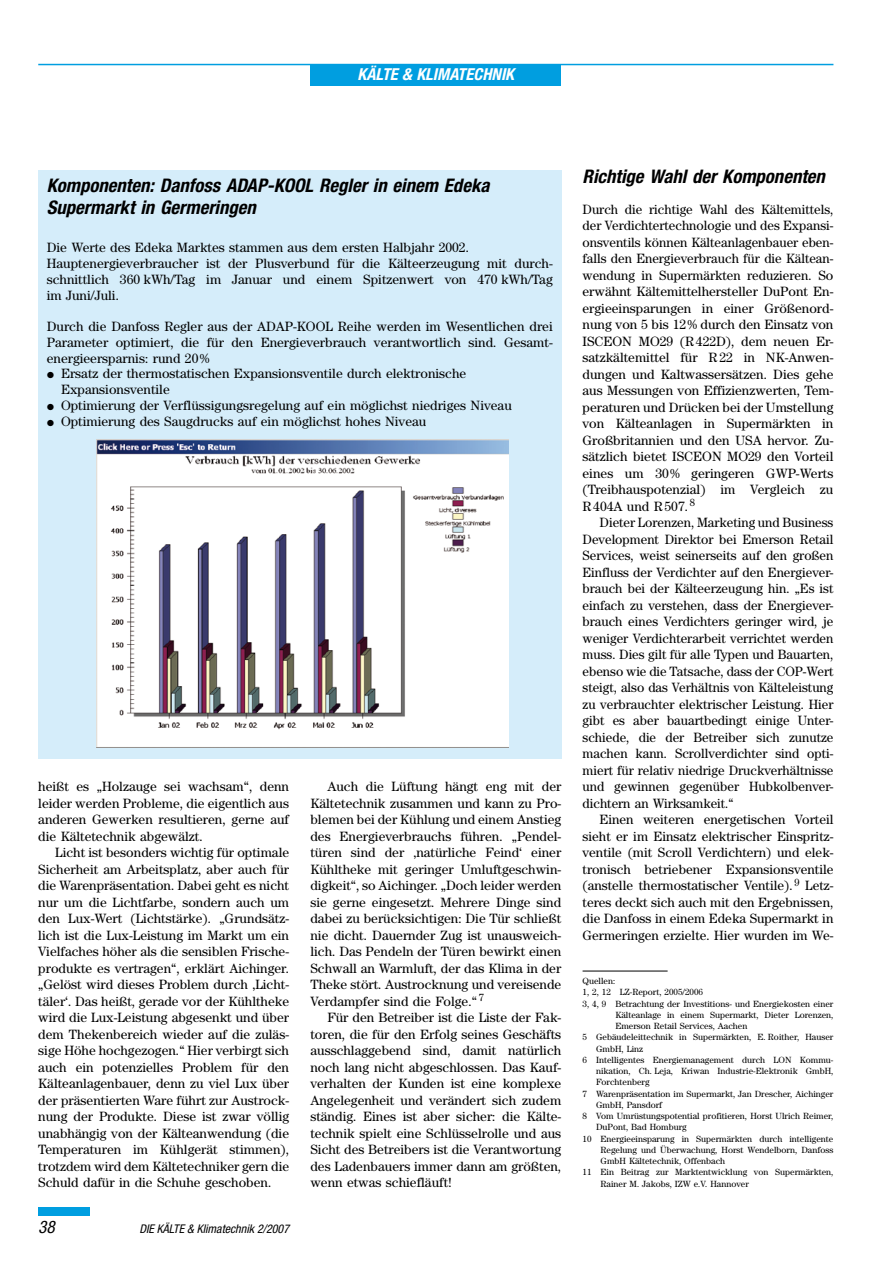
<style>
.page{position:relative;width:893px;height:1263px;background:#fff}
.page>*{position:absolute;margin:0;border:0;box-sizing:border-box;transform-origin:0 0}
.t1{font:italic 700 condensed 18.75px/22.5px "Helvetica Neue LT Std";color:#000}
.t2{font:italic 700 condensed 18.75px "Helvetica Neue LT Std";letter-spacing:-.02em;color:#000}
.t3{font:italic condensed 17.25px "Helvetica Neue LT Std";color:#000}
.t4{font:italic 700 condensed 16.5px "Helvetica Neue LT Std";color:#fff}
.t5{font:13.5px/16.5px "Century Std";color:#000;text-align:justify}
.t6{font:italic condensed 12px "Helvetica Neue LT Std";color:#000}
.t7{font:9px "Century Std";color:#000}
</style>
<div class="page">
<div style="left:310px;top:65px;width:251px;height:20px;background:#009ee0"></div>
<hr style="left:38px;top:64px;width:795px;height:1px;background:#009ee0">
<div style="left:38px;top:1208px;width:51px;height:8px;background:#009ee0"></div>
<div style="left:38px;top:170px;width:523px;height:588px;background:#d5edfa"></div>
<svg style="left:583px;top:971px;width:85px;height:1px"></svg>
<img style="left:97px;top:439px;width:411px;height:309px">
<p class="t4" style="left:358px;top:64px;width:158px">kälte &amp; klimatechnik</p>
<h1 class="t1" style="left:47px;top:174px;width:445px">Komponenten: Danfoss ADAP-KOOL Regler in einem Edeka<br>Supermarkt in Germeringen</h1>
<p class="t5" style="left:47px;top:240px;width:507px;line-height:15.8px;text-align:left">Die Werte des Edeka Marktes stammen aus dem ersten Halbjahr 2002.<br>Hauptenergieverbraucher ist der Plusverbund für die Kälteerzeugung mit durch&shy;schnittlich 360 kWh/Tag im Januar und einem Spitzenwert von 470 kWh/Tag im Juni/Juli.</p>
<p class="t5" style="left:47px;top:318px;width:507px;line-height:15.8px">Durch die Danfoss Regler aus der ADAP-KOOL Reihe werden im Wesentlichen drei Parameter optimiert, die für den Energieverbrauch verantwortlich sind. Gesamt&shy;energieersparnis: rund 20%</p>
<p class="t5" style="left:61px;top:366px;width:407px;line-height:15.8px;text-indent:-14px">• Ersatz der thermostatischen Expansionsventile durch elektronische<br>Expansionsventile</p>
<p class="t5" style="left:47px;top:397px;width:467px">• Optimierung der Verflüssigungsregelung auf ein möglichst niedriges Niveau</p>
<p class="t5" style="left:47px;top:413px;width:381px">• Optimierung des Saugdrucks auf ein möglichst hohes Niveau</p>
<p class="t5" style="left:38px;top:778px;width:252px">heißt es „Holzauge sei wachsam“, denn leider werden Probleme, die eigentlich aus anderen Gewerken resultieren, gerne auf die Kältetechnik abgewälzt.</p>
<p class="t5" style="left:38px;top:844px;width:252px;text-indent:17px">Licht ist besonders wichtig für optimale Sicherheit am Arbeitsplatz, aber auch für die Warenpräsentation. Dabei geht es nicht nur um die Lichtfarbe, sondern auch um den Lux-Wert (Lichtstärke). „Grundsätz&shy;lich ist die Lux-Leistung im Markt um ein Vielfaches höher als die sensiblen Frische&shy;produkte es vertragen“, erklärt Aichinger. „Gelöst wird dieses Problem durch ‚Licht&shy;täler‘. Das heißt, gerade vor der Kühltheke wird die Lux-Leistung abgesenkt und über dem Thekenbereich wieder auf die zuläs&shy;sige Höhe hochgezogen.“ Hier verbirgt sich auch ein potenzielles Problem für den Kälteanlagenbauer, denn zu viel Lux über der präsentierten Ware führt zur Austrock&shy;nung der Produkte. Diese ist zwar völlig unabhängig von der Kälteanwendung (die Temperaturen im Kühlgerät stimmen), trotzdem wird dem Kältetechniker gern die Schuld dafür in die Schuhe geschoben.</p>
<p class="t3" style="left:38px;top:1217px;width:18px">38</p>
<p class="t6" style="left:139px;top:1222px;width:151px">DIE KÄLTE &amp; Klimatechnik 2/2007</p>
<p class="t5" style="left:310px;top:778px;width:252px;text-indent:17px">Auch die Lüftung hängt eng mit der Kältetechnik zusammen und kann zu Pro&shy;blemen bei der Kühlung und einem Anstieg des Energieverbrauchs führen. „Pendel&shy;türen sind der ‚natürliche Feind‘ einer Kühltheke mit geringer Umluftgeschwin&shy;digkeit“, so Aichinger. „Doch leider werden sie gerne eingesetzt. Mehrere Dinge sind dabei zu berücksichtigen: Die Tür schließt nie dicht. Dauernder Zug ist unausweich&shy;lich. Das Pendeln der Türen bewirkt einen Schwall an Warmluft, der das Klima in der Theke stört. Austrocknung und vereisende Verdampfer sind die Folge.“ <sup>7</sup></p>
<p class="t5" style="left:310px;top:1009px;width:252px;text-indent:17px">Für den Betreiber ist die Liste der Fak&shy;toren, die für den Erfolg seines Geschäfts ausschlaggebend sind, damit natürlich noch lang nicht abgeschlossen. Das Kauf&shy;verhalten der Kunden ist eine komplexe Angelegenheit und verändert sich zudem ständig. Eines ist aber sicher: die Kälte&shy;technik spielt eine Schlüsselrolle und aus Sicht des Betreibers ist die Verantwortung des Ladenbauers immer dann am größten, wenn etwas schiefläuft!</p>
<h1 class="t2" style="left:583px;top:165px;width:245px">Richtige Wahl der Komponenten</h1>
<p class="t5" style="left:583px;top:201px;width:252px">Durch die richtige Wahl des Kältemittels, der Verdichtertechnologie und des Expansi&shy;onsventils können Kälteanlagenbauer eben&shy;falls den Energieverbrauch für die Kältean&shy;wendung in Supermärkten reduzieren. So erwähnt Kältemittelhersteller DuPont En&shy;ergieeinsparungen in einer Größenord&shy;nung von 5 bis 12% durch den Einsatz von ISCEON MO29 (R422D), dem neuen Er&shy;satzkältemittel für R22 in NK-Anwen&shy;dungen und Kaltwassersätzen. Dies gehe aus Messungen von Effizienzwerten, Tem&shy;peraturen und Drücken bei der Umstellung von Kälteanlagen in Supermärkten in Großbritannien und den USA hervor. Zu&shy;sätzlich bietet ISCEON MO29 den Vorteil eines um 30% geringeren GWP-Werts (Treibhauspotenzial) im Vergleich zu R404A und R507. <sup>8</sup></p>
<p class="t5" style="left:583px;top:514px;width:252px;text-indent:17px">Dieter Lorenzen, Marketing und Business Development Direktor bei Emerson Retail Services, weist seinerseits auf den großen Einfluss der Verdichter auf den Energiever&shy;brauch bei der Kälteerzeugung hin. „Es ist einfach zu verstehen, dass der Energiever&shy;brauch eines Verdichters geringer wird, je weniger Verdichterarbeit verrichtet werden muss. Dies gilt für alle Typen und Bauarten, ebenso wie die Tatsache, dass der COP-Wert steigt, also das Verhältnis von Kälteleistung zu verbrauchter elektrischer Leistung. Hier gibt es aber bauartbedingt einige Unter&shy;schiede, die der Betreiber sich zunutze machen kann. Scrollverdichter sind opti&shy;miert für relativ niedrige Druckverhältnisse und gewinnen gegenüber Hubkolbenver&shy;dichtern an Wirksamkeit.“</p>
<p class="t5" style="left:583px;top:811px;width:252px;text-indent:17px">Einen weiteren energetischen Vorteil sieht er im Einsatz elektrischer Einspritz&shy;ventile (mit Scroll Verdichtern) und elek&shy;tronisch betriebener Expansionsventile (anstelle thermostatischer Ventile). <sup>9</sup> Letz&shy;teres deckt sich auch mit den Ergebnissen, die Danfoss in einem Edeka Supermarkt in Germeringen erzielte. Hier wurden im We-</p>
<p class="t7" style="left:583px;top:976px;width:34px">Quellen:</p>
<p class="t7" style="left:583px;top:987px;width:122px">1, 2, 12 LZ-Report, 2005/2006</p>
<p class="t7" style="left:583px;top:998px;width:252px">3, 4, 9 Betrachtung der Investitions- und Energiekosten einer</p>
<p class="t7" style="left:615px;top:1009px;width:220px">Kälteanlage in einem Supermarkt, Dieter Lorenzen,</p>
<p class="t7" style="left:615px;top:1021px;width:134px">Emerson Retail Services, Aachen</p>
<p class="t7" style="left:583px;top:1032px;width:252px">5 Gebäudeleittechnik in Supermärkten, E. Roither, Hauser</p>
<p class="t7" style="left:596px;top:1043px;width:49px">GmbH, Linz</p>
<p class="t7" style="left:583px;top:1054px;width:252px">6- Intelligentes Energiemanagement durch LON Kommu-</p>
<p class="t7" style="left:596px;top:1066px;width:239px">nikation, Ch. Leja, Kriwan Industrie-Elektronik GmbH,</p>
<p class="t7" style="left:596px;top:1077px;width:55px">Forchtenberg</p>
<p class="t7" style="left:583px;top:1088px;width:252px">7 Warenpräsentation im Supermarkt, Jan Drescher, Aichinger</p>
<p class="t7" style="left:596px;top:1099px;width:68px">GmbH, Pansdorf</p>
<p class="t7" style="left:583px;top:1111px;width:252px">8 Vom Umrüstungspotential profitieren, Horst Ulrich Reimer,</p>
<p class="t7" style="left:596px;top:1122px;width:92px">DuPont, Bad Homburg</p>
<p class="t7" style="left:583px;top:1133px;width:252px">10 Energieeinsparung in Supermärkten durch intelligente</p>
<p class="t7" style="left:601px;top:1144px;width:234px">Regelung und Überwachung, Horst Wendelborn, Danfoss</p>
<p class="t7" style="left:601px;top:1156px;width:126px">GmbH Kältetechnik, Offenbach</p>
<p class="t7" style="left:583px;top:1167px;width:252px">11 Ein Beitrag zur Marktentwicklung von Supermärkten,</p>
<p class="t7" style="left:601px;top:1178px;width:150px">Rainer M. Jakobs, IZW e.V. Hannover</p>
</div>
